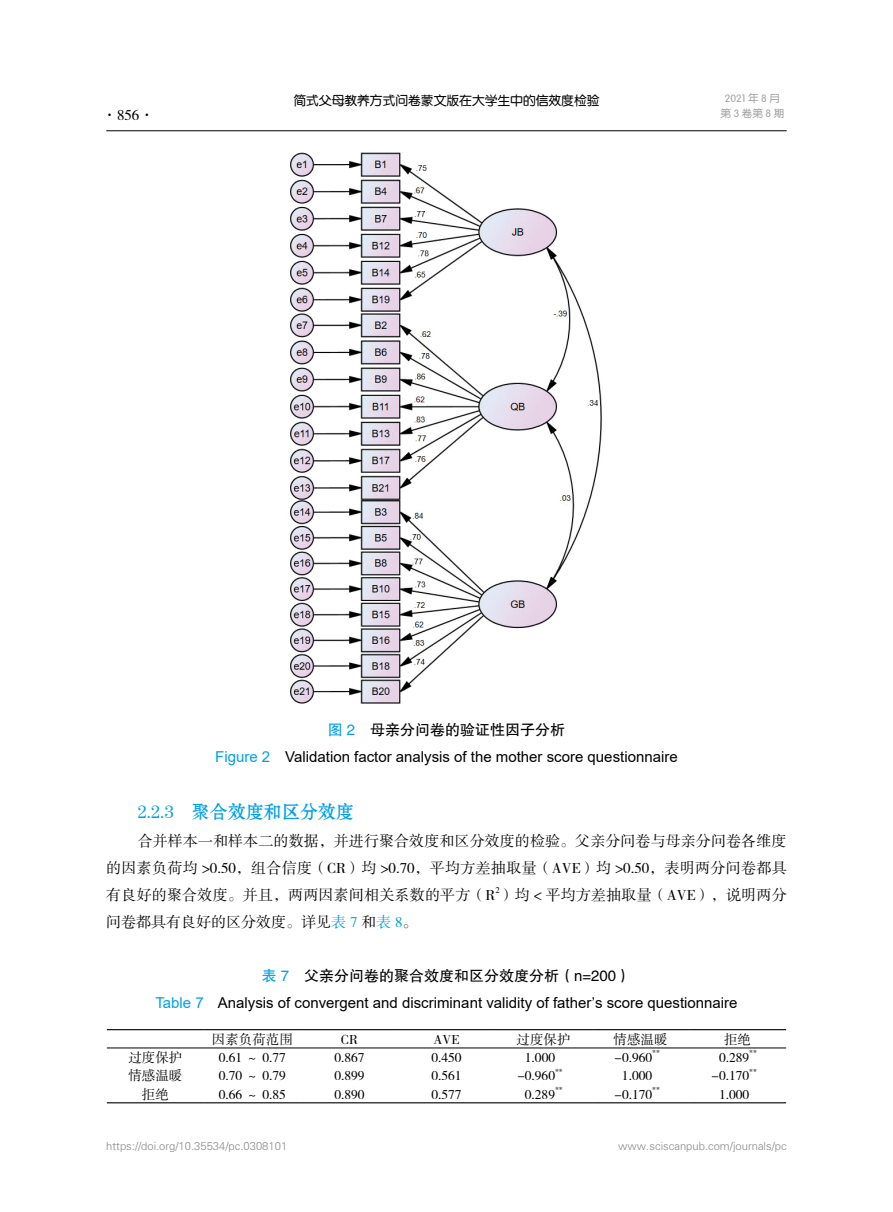
<style>
.page{position:relative;width:893px;height:1212px;background:#fff}
.page>*{position:absolute;margin:0;border:0;box-sizing:border-box;transform-origin:0 0}
.t1{font:18px "FZSHK GBK1 0";color:#00a0e9}
.t2{font:15px/27px "FZSSK GBK1 0";letter-spacing:.015em;color:#000;text-align:justify}
.t3{font:15px "Arial";color:#000}
.t4{font:15px "FZHTK GBK1 0";color:#000}
.t5{font:13.5px "FZSSK GBK1 0";color:#000}
.t6{font:12.75px "FZY3 K GBK1 0";color:#000}
.t7{font:11.25px "FZY1 K GBK1 0";color:#898989}
.t8{font:10.5px/15px "FZY3 K GBK1 0";letter-spacing:.125em;color:#9fa0a0;text-align:center}
.t9{font:8.7px "FZSSK GBK1 0";color:#000}
.t10{font:7.8px "FZSSK GBK1 0";color:#000}
.s1{color:#00a0e9}
</style>
<div class="page">
<hr style="left:106px;top:130px;width:681px;height:1px;background:#000">
<img style="left:290px;top:152px;width:312px;height:552px">
<hr style="left:107px;top:1029px;width:97px;height:1px;background:#000">
<hr style="left:204px;top:1029px;width:97px;height:1px;background:#000">
<hr style="left:301px;top:1029px;width:97px;height:1px;background:#000">
<hr style="left:398px;top:1029px;width:97px;height:1px;background:#000">
<hr style="left:495px;top:1029px;width:97px;height:1px;background:#000">
<hr style="left:592px;top:1029px;width:97px;height:1px;background:#000">
<hr style="left:689px;top:1029px;width:97px;height:1px;background:#000">
<hr style="left:107px;top:1102px;width:97px;height:1px;background:#000">
<hr style="left:204px;top:1102px;width:97px;height:1px;background:#000">
<hr style="left:301px;top:1102px;width:97px;height:1px;background:#000">
<hr style="left:398px;top:1102px;width:97px;height:1px;background:#000">
<hr style="left:495px;top:1102px;width:97px;height:1px;background:#000">
<hr style="left:592px;top:1102px;width:97px;height:1px;background:#000">
<hr style="left:689px;top:1102px;width:97px;height:1px;background:#000">
<hr style="left:107px;top:1048px;width:97px;height:1px;background:#000">
<hr style="left:204px;top:1048px;width:97px;height:1px;background:#000">
<hr style="left:301px;top:1048px;width:97px;height:1px;background:#000">
<hr style="left:398px;top:1048px;width:97px;height:1px;background:#000">
<hr style="left:495px;top:1048px;width:97px;height:1px;background:#000">
<hr style="left:592px;top:1048px;width:97px;height:1px;background:#000">
<hr style="left:689px;top:1048px;width:97px;height:1px;background:#000">
<p class="t2" style="left:102px;top:102px;width:54px">·856·</p>
<p class="t6" style="left:293px;top:94px;width:308px">简式父母教养方式问卷蒙文版在大学生中的信效度检验</p>
<p class="t8" style="left:721px;top:91px;width:65px">2021 年 8 月第3卷第8期</p>
<p class="t4" style="left:328px;top:721px;width:239px"><span class="s1">图 2</span> 母亲分问卷的验证性因子分析</p>
<p class="t3" style="left:215px;top:746px;width:464px"><span class="s1">Figure 2</span> Validation factor analysis of the mother score questionnaire</p>
<p class="t1" style="left:138px;top:803px;width:217px">2.2.3 聚合效度和区分效度</p>
<p class="t2" style="left:106px;top:828px;width:682px;text-indent:31px">合并样本一和样本二的数据，并进行聚合效度和区分效度的检验。父亲分问卷与母亲分问卷各维度的因素负荷均 &gt;0.50，组合信度（CR）均 &gt;0.70，平均方差抽取量（AVE）均 &gt;0.50，表明两分问卷都具有良好的聚合效度。并且，两两因素间相关系数的平方（R ）均 &lt; 平均方差抽取量（AVE），说明两分</p>
<p class="t9" style="left:495px;top:885px;width:6px">2</p>
<p class="t2" style="left:106px;top:909px;width:313px">问卷都具有良好的区分效度。详见<span class="s1">表 7</span> 和<span class="s1">表 8</span>。</p>
<p class="t4" style="left:262px;top:967px;width:371px"><span class="s1">表 7</span> 父亲分问卷的聚合效度和区分效度分析（n=200）</p>
<p class="t3" style="left:155px;top:992px;width:584px"><span class="s1">Table 7</span> Analysis of convergent and discriminant validity of father’s score questionnaire</p>
<p class="t5" style="left:212px;top:1032px;width:82px">因素负荷范围</p>
<p class="t5" style="left:341px;top:1032px;width:19px">CR</p>
<p class="t5" style="left:433px;top:1032px;width:28px">AVE</p>
<p class="t5" style="left:516px;top:1032px;width:55px">过度保护</p>
<p class="t5" style="left:614px;top:1032px;width:55px">情感温暖</p>
<p class="t5" style="left:724px;top:1032px;width:28px">拒绝</p>
<p class="t5" style="left:128px;top:1050px;width:55px">过度保护</p>
<p class="t5" style="left:219px;top:1050px;width:69px">0.61 ～ 0.77</p>
<p class="t5" style="left:334px;top:1050px;width:32px">0.867</p>
<p class="t5" style="left:431px;top:1050px;width:32px">0.450</p>
<p class="t5" style="left:525px;top:1050px;width:32px">1.000</p>
<p class="t5" style="left:615px;top:1050px;width:39px">-0.960</p>
<p class="t10" style="left:652px;top:1049px;width:9px">**</p>
<p class="t10" style="left:749px;top:1049px;width:9px">**</p>
<p class="t5" style="left:719px;top:1050px;width:32px">0.289</p>
<p class="t10" style="left:555px;top:1067px;width:9px">**</p>
<p class="t5" style="left:128px;top:1068px;width:55px">情感温暖</p>
<p class="t5" style="left:219px;top:1068px;width:69px">0.70 ～ 0.79</p>
<p class="t5" style="left:334px;top:1068px;width:32px">0.899</p>
<p class="t5" style="left:431px;top:1068px;width:32px">0.561</p>
<p class="t5" style="left:518px;top:1068px;width:39px">-0.960</p>
<p class="t10" style="left:749px;top:1067px;width:9px">**</p>
<p class="t5" style="left:622px;top:1068px;width:32px">1.000</p>
<p class="t5" style="left:712px;top:1068px;width:39px">-0.170</p>
<p class="t10" style="left:555px;top:1085px;width:9px">**</p>
<p class="t5" style="left:142px;top:1087px;width:28px">拒绝</p>
<p class="t5" style="left:219px;top:1087px;width:69px">0.66 ～ 0.85</p>
<p class="t5" style="left:334px;top:1087px;width:32px">0.890</p>
<p class="t5" style="left:431px;top:1087px;width:32px">0.577</p>
<p class="t5" style="left:525px;top:1087px;width:32px">0.289</p>
<p class="t10" style="left:652px;top:1085px;width:9px">**</p>
<p class="t5" style="left:615px;top:1087px;width:39px">-0.170</p>
<p class="t5" style="left:719px;top:1087px;width:32px">1.000</p>
<p class="t7" style="left:106px;top:1139px;width:182px">https://doi.org/10.35534/pc.0308101</p>
<p class="t7" style="left:618px;top:1139px;width:170px">www.sciscanpub.com/journals/pc</p>
</div>
